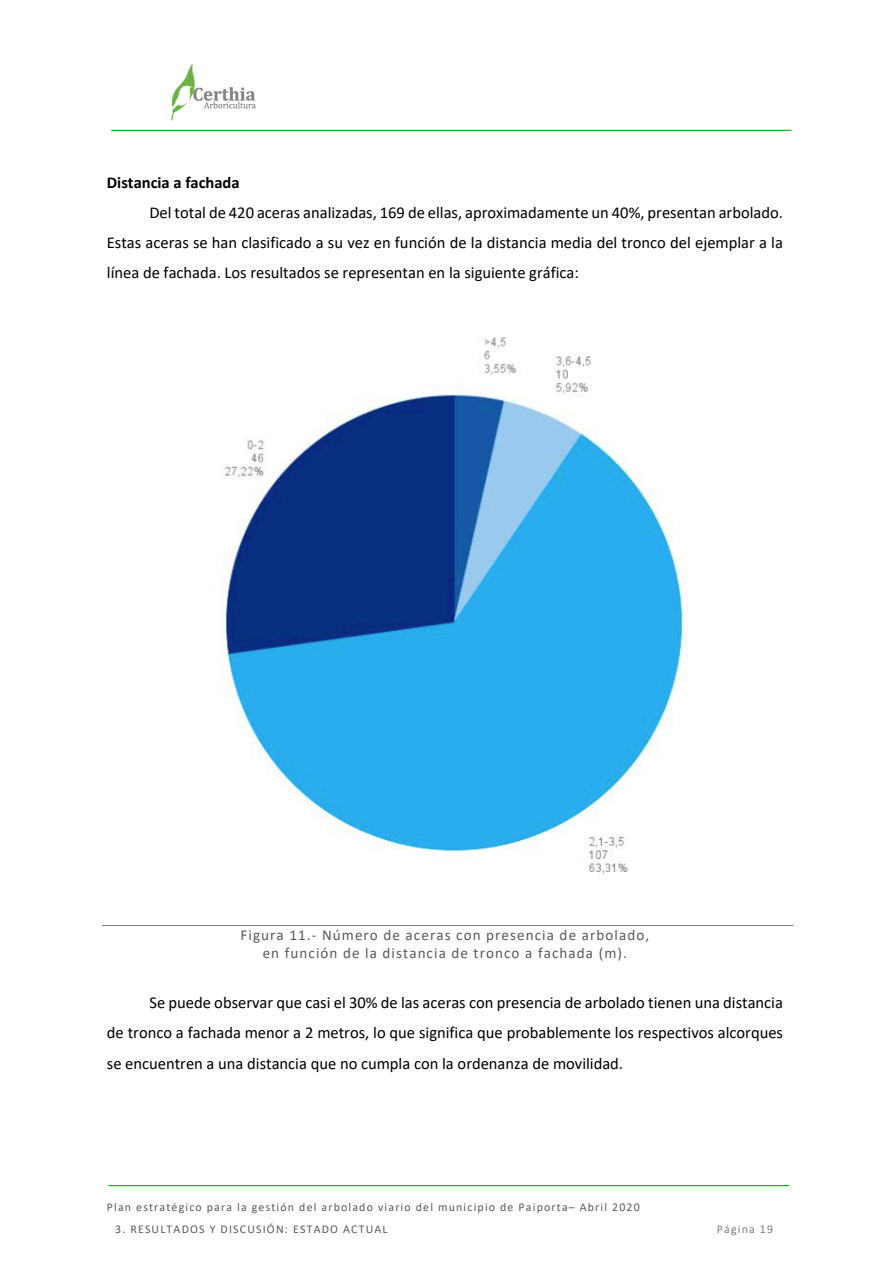
<style>
.page{position:relative;width:893px;height:1263px;background:#fff}
.page>*{position:absolute;margin:0;border:0;box-sizing:border-box;transform-origin:0 0}
.t1{font:16.5px/30px "Calibri";color:#000;text-align:justify}
.t2{font:700 16.5px "Calibri";color:#000}
.t3{font:15.15px/18.3px "Calibri";letter-spacing:.07em;color:#5a5a5a;text-align:center}
.t4{font:11.85px "Calibri";letter-spacing:.1em;color:#5a5a5a}
.t5{font:11.85px "Calibri";letter-spacing:.1em;color:#7f7f7f}
</style>
<div class="page">
<img style="left:171px;top:64px;width:85px;height:57px">
<hr style="left:108px;top:1185px;width:681px;height:1px;background:#00af00">
<hr style="left:111px;top:130px;width:680px;height:1px;background:#00af00">
<hr style="left:102px;top:925px;width:691px;height:1px;background:#808080">
<img style="left:221px;top:337px;width:464px;height:539px">
<p class="t2" style="left:107px;top:172px;width:134px">Distancia a fachada</p>
<p class="t1" style="left:107px;top:198px;width:678px;text-indent:43px">Del total de 420 aceras analizadas, 169 de ellas, aproximadamente un 40%, presentan arbolado.<br>Estas aceras se han clasificado a su vez en función de la distancia media del tronco del ejemplar a la línea de fachada. Los resultados se representan en la siguiente gráfica:</p>
<p class="t3" style="left:241px;top:926px;width:410px">Figura 11.- Número de aceras con presencia de arbolado, en función de la distancia de tronco a fachada (m).</p>
<p class="t1" style="left:107px;top:987px;width:678px;text-indent:43px">Se puede observar que casi el 30% de las aceras con presencia de arbolado tienen una distancia de tronco a fachada menor a 2 metros, lo que significa que probablemente los respectivos alcorques se encuentren a una distancia que no cumpla con la ordenanza de movilidad.</p>
<p class="t4" style="left:107px;top:1199px;width:534px">Plan estratégico para la gestión del arbolado viario del municipio de Paiporta– Abril 2020</p>
<p class="t4" style="left:115px;top:1221px;width:274px">3. RESULTADOS Y DISCUSIÓN: ESTADO ACTUAL</p>
<p class="t5" style="left:717px;top:1221px;width:58px">Página 19</p>
</div>
